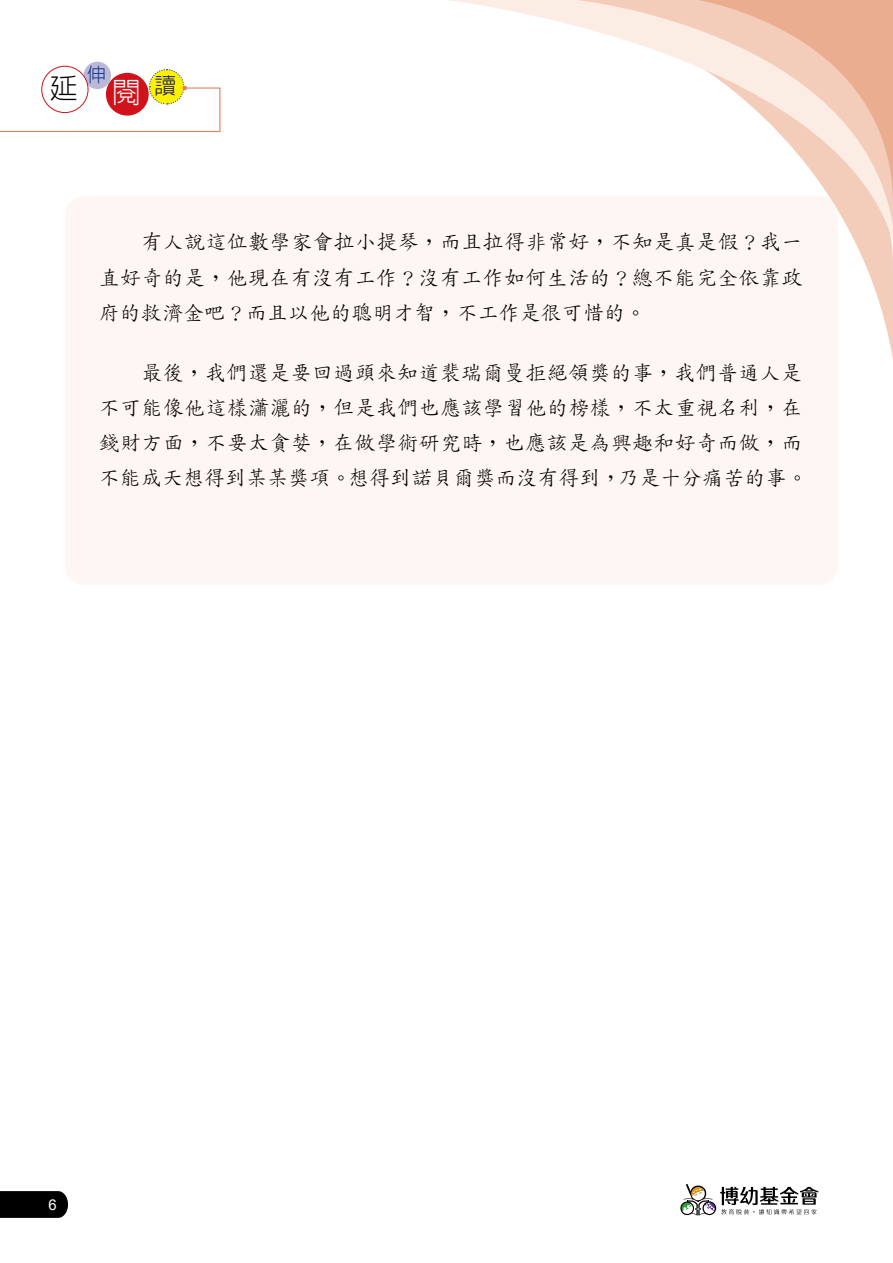
<style>
.page{position:relative;width:893px;height:1263px;background:#fff}
.page>*{position:absolute;margin:0;border:0;box-sizing:border-box;transform-origin:0 0}
.t1{font:300 28.5px "AR Hei B5";color:#000}
.t2{font:300 21.3px/35.1px "AR Std Kai B5";letter-spacing:.005em;color:#000;text-align:justify}
.t3{font:300 19.65px "AR Hei B5";color:#0c3388}
.t4{font:14.85px "Arial";color:#fff}
.s1{color:#fff}
</style>
<div class="page">
<svg style="left:0;top:1191px;width:68px;height:27px;background:#090909"></svg>
<svg style="left:854px;top:241px;width:39px;height:118px"></svg>
<svg style="left:449px;top:0;width:444px;height:241px"></svg>
<svg style="left:577px;top:0;width:316px;height:226px"></svg>
<svg style="left:698px;top:0;width:195px;height:205px"></svg>
<div style="left:65px;top:196px;width:773px;height:389px;background:#fdf6f2;border-radius:19px"></div>
<div style="left:84px;top:62px;width:27px;height:27px;background:#bcb8d8;border-radius:50%"></div>
<svg style="left:0;top:68px;width:221px;height:64px"></svg>
<svg style="left:680px;top:1184px;width:138px;height:32px"></svg>
<p class="t3" style="left:87px;top:65px;width:21px">伸</p>
<h1 class="t1" style="left:50px;top:74px;width:129px">延 <span class="s1">閱</span><sup>讀</sup></h1>
<p class="t2" style="left:99px;top:225px;width:705px;text-indent:43px">有人說這位數學家會拉小提琴，而且拉得非常好，不知是真是假？我一直好奇的是，他現在有沒有工作？沒有工作如何生活的？總不能完全依靠政府的救濟金吧？而且以他的聰明才智，不工作是很可惜的。</p>
<p class="t2" style="left:99px;top:356px;width:711px;text-align:left;text-indent:43px">最後，我們還是要回過頭來知道裴瑞爾曼拒絕領獎的事，我們普通人是不可能像他這樣瀟灑的，但是我們也應該學習他的榜樣，不太重視名利，在錢財方面，不要太貪婪，在做學術研究時，也應該是為興趣和好奇而做，而不能成天想得到某某獎項。想得到諾貝爾獎而沒有得到，乃是十分痛苦的事。</p>
<p class="t4" style="left:49px;top:1194px;width:10px">6</p>
</div>
